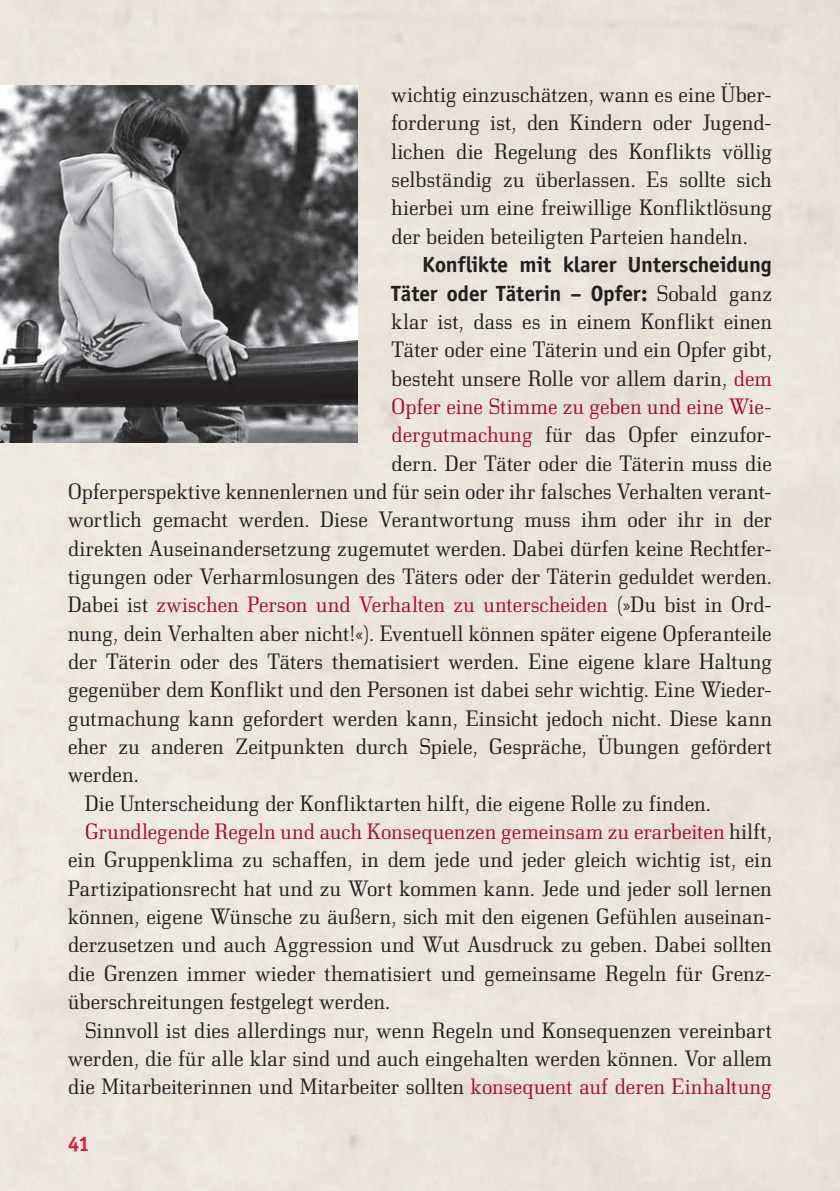
<style>
.page{position:relative;width:840px;height:1191px;background:#fff}
.page>*{position:absolute;margin:0;border:0;box-sizing:border-box;transform-origin:0 0}
.t1{font:22px/28.4px "Bodonitown";letter-spacing:.015em;color:#231f20;text-align:justify}
.t2{font:22px "Bodonitown";letter-spacing:.015em;color:#a20e29}
.t3{font:700 22px/28.4px "Officina Sans ITC Std";letter-spacing:-.005em;color:#231f20;text-align:right}
.t4{font:700 21px "Officina Sans ITC Std";color:#da1f3d}
.s1{font-family:"Bodonitown";font-weight:400}
.s2{color:#a20e29}
.s3{color:#231f20}
</style>
<div class="page">
<div style="left:0;top:0;width:839px;height:1191px;background:#ebe4db"></div>
<img style="left:0;top:85px;width:357px;height:357px">
<p class="t1" style="left:391px;top:80px;width:381px">wichtig einzuschätzen, wann es eine Über&shy;forderung ist, den Kindern oder Jugend&shy;lichen die Regelung des Konflikts völlig selbständig zu überlassen. Es sollte sich hierbei um eine freiwillige Konfliktlösung der beiden beteiligten Parteien handeln.</p>
<p class="t3" style="left:391px;top:250px;width:381px">Konflikte mit klarer Unterscheidung<br>Täter oder Täterin – Opfer: <span class="s1">Sobald ganz</span></p>
<p class="t1" style="left:391px;top:307px;width:381px">klar ist, dass es in einem Konflikt einen</p>
<p class="t1" style="left:391px;top:335px;width:381px">Täter oder eine Täterin und ein Opfer gibt,</p>
<p class="t1" style="left:391px;top:364px;width:381px">besteht unsere Rolle vor allem darin, <span class="s2">dem</span></p>
<p class="t2" style="left:391px;top:393px;width:381px">Opfer eine Stimme zu geben und eine Wie-</p>
<p class="t1" style="left:391px;top:420px;width:381px"><span class="s2">dergutmachung</span> für das Opfer einzufor-</p>
<p class="t1" style="left:391px;top:449px;width:381px">dern. Der Täter oder die Täterin muss die</p>
<p class="t1" style="left:68px;top:477px;width:704px">Opferperspektive kennenlernen und für sein oder ihr falsches Verhalten verant-</p>
<p class="t1" style="left:68px;top:505px;width:705px">wortlich gemacht werden. Diese Verantwortung muss ihm oder ihr in der</p>
<p class="t1" style="left:68px;top:534px;width:704px">direkten Auseinandersetzung zugemutet werden. Dabei dürfen keine Rechtfer-</p>
<p class="t1" style="left:68px;top:562px;width:705px">tigungen oder Verharmlosungen des Täters oder der Täterin geduldet werden.</p>
<p class="t2" style="left:68px;top:591px;width:704px"><span class="s3">Dabei ist</span> zwischen Person und Verhalten zu unterscheiden <span class="s3">(»Du bist in Ord-</span></p>
<p class="t1" style="left:68px;top:619px;width:704px">nung, dein Verhalten aber nicht!«). Eventuell können später eigene Opferanteile</p>
<p class="t1" style="left:68px;top:647px;width:704px">der Täterin oder des Täters thematisiert werden. Eine eigene klare Haltung</p>
<p class="t1" style="left:68px;top:675px;width:704px">gegenüber dem Konflikt und den Personen ist dabei sehr wichtig. Eine Wieder-</p>
<p class="t1" style="left:68px;top:704px;width:704px">gutmachung kann gefordert werden kann, Einsicht jedoch nicht. Diese kann</p>
<p class="t1" style="left:68px;top:732px;width:705px">eher zu anderen Zeitpunkten durch Spiele, Gespräche, Übungen gefördert</p>
<p class="t1" style="left:68px;top:760px;width:72px">werden.</p>
<p class="t1" style="left:85px;top:789px;width:627px">Die Unterscheidung der Konfliktarten hilft, die eigene Rolle zu finden.</p>
<p class="t2" style="left:85px;top:818px;width:687px">Grundlegende Regeln und auch Konsequenzen gemeinsam zu erarbeiten <span class="s3">hilft,</span></p>
<p class="t1" style="left:68px;top:845px;width:705px">ein Gruppenklima zu schaffen, in dem jede und jeder gleich wichtig ist, ein</p>
<p class="t1" style="left:68px;top:874px;width:704px">Partizipationsrecht hat und zu Wort kommen kann. Jede und jeder soll lernen</p>
<p class="t1" style="left:68px;top:902px;width:704px">können, eigene Wünsche zu äußern, sich mit den eigenen Gefühlen auseinan-</p>
<p class="t1" style="left:68px;top:930px;width:704px">derzusetzen und auch Aggression und Wut Ausdruck zu geben. Dabei sollten</p>
<p class="t1" style="left:68px;top:959px;width:705px">die Grenzen immer wieder thematisiert und gemeinsame Regeln für Grenz-</p>
<p class="t1" style="left:68px;top:987px;width:323px">überschreitungen festgelegt werden.</p>
<p class="t1" style="left:85px;top:1015px;width:687px">Sinnvoll ist dies allerdings nur, wenn Regeln und Konsequenzen vereinbart</p>
<p class="t1" style="left:68px;top:1044px;width:705px">werden, die für alle klar sind und auch eingehalten werden können. Vor allem</p>
<p class="t1" style="left:68px;top:1072px;width:704px">die Mitarbeiterinnen und Mitarbeiter sollten <span class="s2">konsequent auf deren Einhaltung</span></p>
<p class="t4" style="left:68px;top:1131px;width:23px">41</p>
</div>
